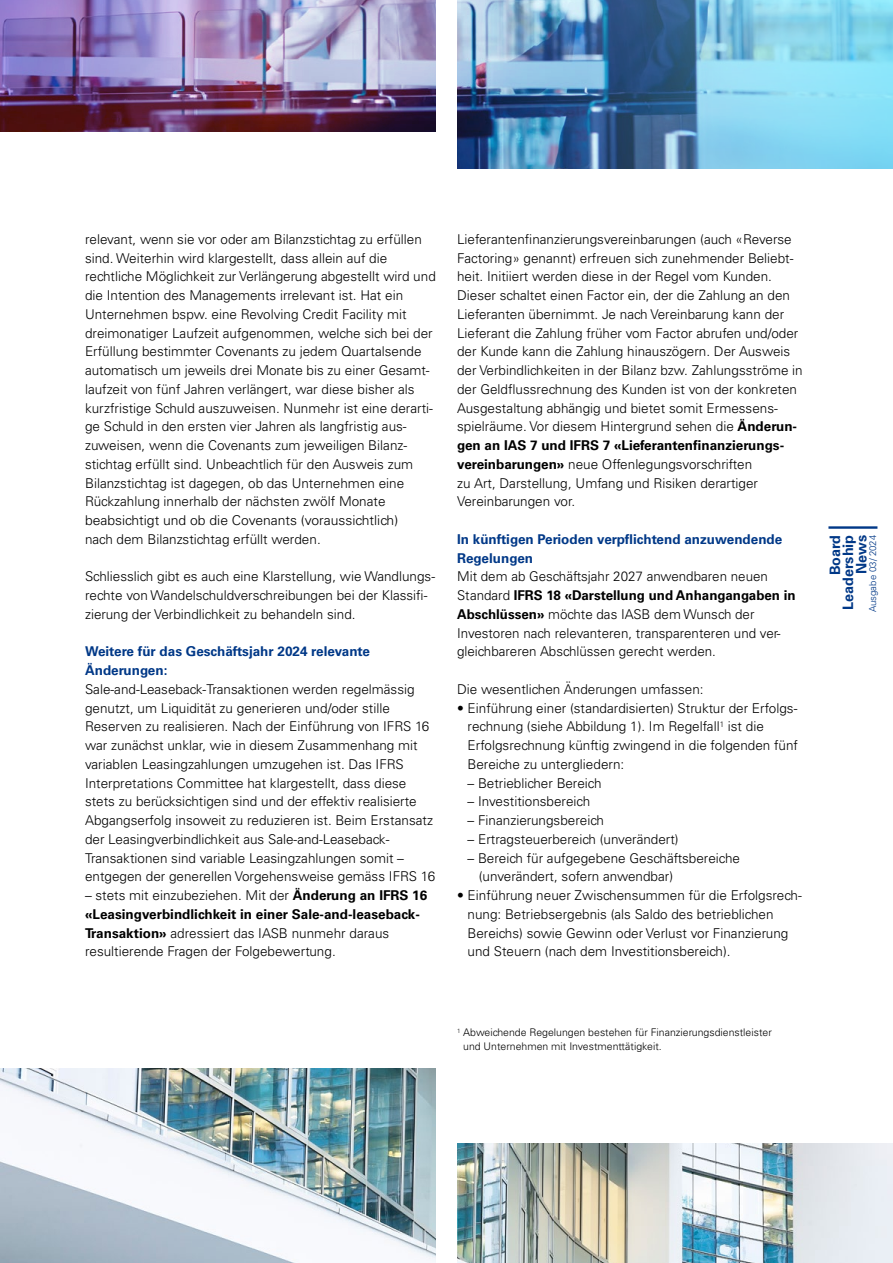
<style>
.page{position:relative;width:893px;height:1263px;background:#fff}
.page>*{position:absolute;margin:0;border:0;box-sizing:border-box;transform-origin:0 0}
.t1{font:700 14.4px/13.2px "Univers LT Std";color:#003887;text-align:right}
.t2{font:300 13.5px/18.8px "Univers LT Std";color:#000}
.t3{font:700 13.5px/18.8px "Univers LT Std";color:#003887}
.t4{font:300 10.5px/14.1px "Univers LT Std";color:#000}
.t5{font:300 9.6px "Univers LT Std";color:#003887}
.s1{font-weight:700}
</style>
<div class="page">
<hr style="left:828px;top:526px;width:49px;height:3px;background:#003887">
<img style="left:0;top:1069px;width:436px;height:194px">
<img style="left:457px;top:1144px;width:436px;height:119px">
<img style="left:457px;top:0;width:436px;height:169px">
<img style="left:0;top:0;width:436px;height:131px">
<p class="t2" style="left:85px;top:230px;width:352px">relevant, wenn sie vor oder am Bilanzstichtag zu erfüllen sind. Weiterhin wird klargestellt, dass allein auf die rechtliche Möglichkeit zur Verlängerung abgestellt wird und die Intention des Managements irrelevant ist. Hat ein Unternehmen bspw. eine Revolving Credit Facility mit dreimonatiger Laufzeit aufgenommen, welche sich bei der Erfüllung bestimmter Covenants zu jedem Quartalsende automatisch um jeweils drei Monate bis zu einer Gesamt&shy;laufzeit von fünf Jahren verlängert, war diese bisher als kurzfristige Schuld auszuweisen. Nunmehr ist eine derarti&shy;ge Schuld in den ersten vier Jahren als langfristig aus&shy;zuweisen, wenn die Covenants zum jeweiligen Bilanz&shy;stichtag erfüllt sind. Unbeachtlich für den Ausweis zum Bilanzstichtag ist dagegen, ob das Unternehmen eine Rückzahlung innerhalb der nächsten zwölf Monate beabsichtigt und ob die Covenants (voraussichtlich)<br>nach dem Bilanzstichtag erfüllt werden.</p>
<p class="t2" style="left:85px;top:567px;width:352px">Schliesslich gibt es auch eine Klarstellung, wie Wandlungs&shy;rechte von Wandelschuldverschreibungen bei der Klassifi&shy;zierung der Verbindlichkeit zu behandeln sind.</p>
<p class="t3" style="left:85px;top:642px;width:287px">Weitere für das Geschäftsjahr 2024 relevante<br>Änderungen:</p>
<p class="t2" style="left:85px;top:680px;width:352px">Sale-and-Leaseback-Transaktionen werden regelmässig genutzt, um Liquidität zu generieren und/oder stille Reserven zu realisieren. Nach der Einführung von IFRS 16 war zunächst unklar, wie in diesem Zusammenhang mit variablen Leasingzahlungen umzugehen ist. Das IFRS Interpretations Committee hat klargestellt, dass diese stets zu berücksichtigen sind und der effektiv realisierte Abgangserfolg insoweit zu reduzieren ist. Beim Erstansatz der Leasingverbindlichkeit aus Sale-and-Leaseback-- Transaktionen sind variable Leasingzahlungen somit – entgegen der generellen Vorgehensweise gemäss IFRS 16</p>
<p class="t2" style="left:85px;top:886px;width:344px">– stets mit einzubeziehen. Mit der <span class="s1">Änderung an IFRS 16 «Leasingverbindlichkeit in einer Sale-and-leaseback-Transaktion»</span> adressiert das IASB nunmehr daraus resultierende Fragen der Folgebewertung.</p>
<p class="t2" style="left:457px;top:230px;width:347px">Lieferantenfinanzierungsvereinbarungen (auch «Reverse Factoring» genannt) erfreuen sich zunehmender Beliebt&shy;heit. Initiiert werden diese in der Regel vom Kunden.<br>Dieser schaltet einen Factor ein, der die Zahlung an den Lieferanten übernimmt. Je nach Vereinbarung kann der Lieferant die Zahlung früher vom Factor abrufen und/oder der Kunde kann die Zahlung hinauszögern. Der Ausweis der Verbindlichkeiten in der Bilanz bzw. Zahlungsströme in der Geldflussrechnung des Kunden ist von der konkreten Ausgestaltung abhängig und bietet somit Ermessens&shy;spielräume. Vor diesem Hintergrund sehen die <span class="s1">Änderun&shy;gen an IAS 7 und IFRS 7 «Lieferantenfinanzierungs&shy;vereinbarungen»</span> neue Offenlegungsvorschriften<br>zu Art, Darstellung, Umfang und Risiken derartiger Vereinbarungen vor.</p>
<p class="t3" style="left:457px;top:530px;width:327px">In künftigen Perioden verpflichtend anzuwendende<br>Regelungen</p>
<p class="t2" style="left:457px;top:567px;width:340px">Mit dem ab Geschäftsjahr 2027 anwendbaren neuen Standard <span class="s1">IFRS 18 «Darstellung und Anhangangaben in Abschlüssen»</span> möchte das IASB dem Wunsch der Investoren nach relevanteren, transparenteren und ver&shy;gleichbareren Abschlüssen gerecht werden.</p>
<p class="t2" style="left:457px;top:680px;width:248px">Die wesentlichen Änderungen umfassen:</p>
<p class="t2" style="left:468px;top:698px;width:332px;text-indent:-11px">• Einführung einer (standardisierten) Struktur der Erfolgs&shy;rechnung (siehe Abbildung 1). Im Regelfall<sup>1</sup> ist die Erfolgsrechnung künftig zwingend in die folgenden fünf Bereiche zu untergliedern:</p>
<p class="t2" style="left:468px;top:773px;width:135px">– Betrieblicher Bereich</p>
<p class="t2" style="left:468px;top:792px;width:124px">– Investitionsbereich</p>
<p class="t2" style="left:468px;top:811px;width:138px">– Finanzierungsbereich</p>
<p class="t2" style="left:468px;top:830px;width:213px">– Ertragsteuerbereich (unverändert)</p>
<p class="t2" style="left:479px;top:848px;width:263px;text-indent:-11px">– Bereich für aufgegebene Geschäftsbereiche (unverändert, sofern anwendbar)</p>
<p class="t2" style="left:468px;top:886px;width:336px;text-indent:-11px">• Einführung neuer Zwischensummen für die Erfolgsrech&shy;nung: Betriebsergebnis (als Saldo des betrieblichen Bereichs) sowie Gewinn oder Verlust vor Finanzierung und Steuern (nach dem Investitionsbereich).</p>
<p class="t4" style="left:463px;top:1025px;width:310px;text-indent:-6px"><sup>1</sup> Abweichende Regelungen bestehen für Finanzierungsdienstleister und Unternehmen mit Investmenttätigkeit.</p>
<p class="t1" style="left:828px;top:610px;width:77px;rotate:-90deg">Board<br>Leadership<br>News</p>
<p class="t5" style="left:867px;top:612px;width:79px;rotate:-90deg">Ausgabe 03/ 2024</p>
</div>
